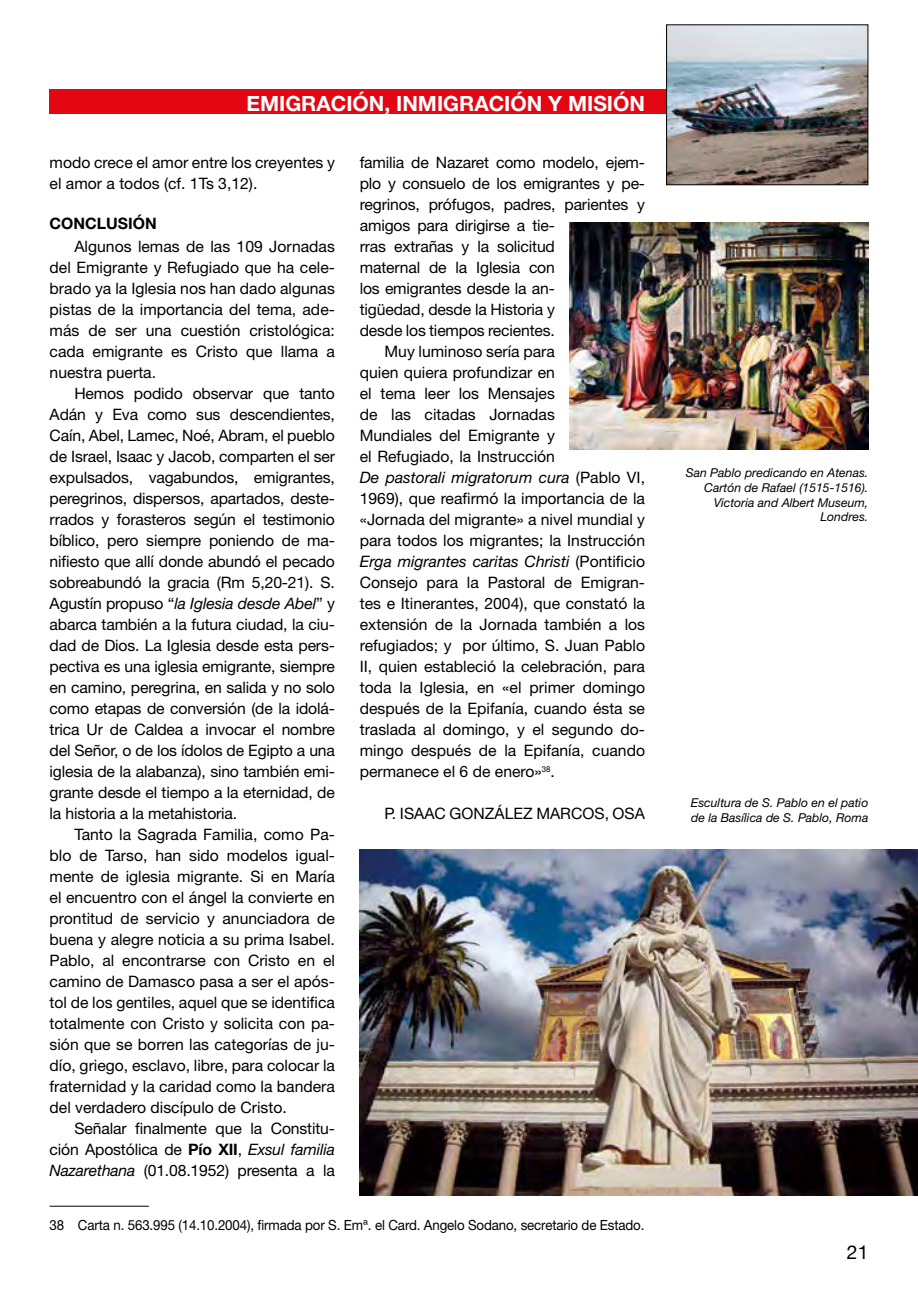
<style>
.page{position:relative;width:918px;height:1290px;background:#fff}
.page>*{position:absolute;margin:0;border:0;box-sizing:border-box;transform-origin:0 0}
.t1{font:700 21px "Helvetica Neue";color:#fff}
.t2{font:19.25px "Helvetica Neue";color:#000}
.t3{font:15.75px/21px "Helvetica Neue";color:#000;text-align:justify}
.t4{font:italic 15.75px "Helvetica Neue";color:#000}
.t5{font:700 15.75px "Helvetica Neue";color:#000}
.t6{font:14px "Helvetica Neue";letter-spacing:-.01em;color:#000;scale:.95 1}
.t7{font:italic 12.25px/14.7px "Helvetica Neue";color:#000;text-align:right}
.s1{font-style:italic}
.s2{font-weight:700}
.s3{font-style:normal}
</style>
<div class="page">
<hr style="left:50px;top:1206px;width:99px;height:1px;background:#000">
<img style="left:570px;top:223px;width:298px;height:226px">
<img style="left:360px;top:849px;width:558px;height:346px">
<div style="left:50px;top:89px;width:805px;height:25px;background:#e30613"></div>
<img style="left:668px;top:26px;width:198px;height:157px">
<div style="left:666px;top:24px;width:202px;height:161px;border:1px solid #000"></div>
<h1 class="t1" style="left:246px;top:90px;width:400px">EMIGRACIÓN, INMIGRACIÓN Y MISIÓN</h1>
<p class="t3" style="left:50px;top:152px;width:287px">modo crece el amor entre los creyentes y el amor a todos (cf. 1Ts 3,12).</p>
<p class="t5" style="left:50px;top:214px;width:109px">CONCLUSIÓN</p>
<p class="t3" style="left:50px;top:236px;width:287px;text-indent:25px">Algunos lemas de las 109 Jornadas del Emigrante y Refugiado que ha cele&shy;brado ya la Iglesia nos han dado algunas pistas de la importancia del tema, ade&shy;más de ser una cuestión cristológica: cada emigrante es Cristo que llama a nuestra puerta.</p>
<p class="t3" style="left:50px;top:383px;width:287px;text-indent:25px">Hemos podido observar que tanto Adán y Eva como sus descendientes, Caín, Abel, Lamec, Noé, Abram, el pueblo de Israel, Isaac y Jacob, comparten el ser expulsados, vagabundos, emigrantes, peregrinos, dispersos, apartados, deste&shy;rrados y forasteros según el testimonio bíblico, pero siempre poniendo de ma&shy;nifiesto que allí donde abundó el pecado sobreabundó la gracia (Rm 5,20-21). S.<br>Agustín propuso “<span class="s1">la Iglesia desde Abel</span>” y abarca también a la futura ciudad, la ciu&shy;dad de Dios. La Iglesia desde esta pers&shy;pectiva es una iglesia emigrante, siempre en camino, peregrina, en salida y no solo como etapas de conversión (de la idolá&shy;trica Ur de Caldea a invocar el nombre del Señor, o de los ídolos de Egipto a una iglesia de la alabanza), sino también emi&shy;grante desde el tiempo a la eternidad, de la historia a la metahistoria.</p>
<p class="t3" style="left:50px;top:824px;width:287px;text-indent:25px">Tanto la Sagrada Familia, como Pa&shy;blo de Tarso, han sido modelos igual&shy;mente de iglesia migrante. Si en María el encuentro con el ángel la convierte en prontitud de servicio y anunciadora de buena y alegre noticia a su prima Isabel.<br>Pablo, al encontrarse con Cristo en el camino de Damasco pasa a ser el após&shy;tol de los gentiles, aquel que se identifica totalmente con Cristo y solicita con pa&shy;sión que se borren las categorías de ju&shy;dío, griego, esclavo, libre, para colocar la fraternidad y la caridad como la bandera del verdadero discípulo de Cristo.</p>
<p class="t3" style="left:50px;top:1117px;width:287px;text-indent:25px">Señalar finalmente que la Constitu&shy;ción Apostólica de <span class="s2">Pío XII</span>, <span class="s1">Exsul familia Nazarethana</span> (01.08.1952) presenta a la</p>
<p class="t3" style="left:360px;top:152px;width:287px">familia de Nazaret como modelo, ejem-</p>
<p class="t3" style="left:360px;top:173px;width:287px">plo y consuelo de los emigrantes y pe-</p>
<p class="t3" style="left:360px;top:194px;width:287px">regrinos, prófugos, padres, parientes y</p>
<p class="t3" style="left:360px;top:215px;width:197px">amigos para dirigirse a tie-</p>
<p class="t3" style="left:360px;top:236px;width:197px">rras extrañas y la solicitud</p>
<p class="t3" style="left:360px;top:257px;width:197px">maternal de la Iglesia con</p>
<p class="t3" style="left:360px;top:278px;width:197px">los emigrantes desde la an-</p>
<p class="t3" style="left:360px;top:299px;width:197px">tigüedad, desde la Historia y</p>
<p class="t3" style="left:360px;top:320px;width:197px">desde los tiempos recientes.</p>
<p class="t3" style="left:384px;top:341px;width:172px">Muy luminoso sería para</p>
<p class="t3" style="left:360px;top:362px;width:197px">quien quiera profundizar en</p>
<p class="t3" style="left:360px;top:383px;width:197px">el tema leer los Mensajes</p>
<p class="t3" style="left:360px;top:404px;width:197px">de las citadas Jornadas</p>
<p class="t3" style="left:360px;top:425px;width:197px">Mundiales del Emigrante y</p>
<p class="t3" style="left:360px;top:446px;width:197px">el Refugiado, la Instrucción</p>
<p class="t4" style="left:360px;top:468px;width:287px">De pastorali migratorum cura <span class="s3">(Pablo VI,</span></p>
<p class="t3" style="left:360px;top:488px;width:287px">1969), que reafirmó la importancia de la</p>
<p class="t3" style="left:360px;top:509px;width:287px">«Jornada del migrante» a nivel mundial y</p>
<p class="t3" style="left:360px;top:530px;width:287px">para todos los migrantes; la Instrucción</p>
<p class="t4" style="left:360px;top:552px;width:287px">Erga migrantes caritas Christi <span class="s3">(Pontificio</span></p>
<p class="t3" style="left:360px;top:572px;width:287px">Consejo para la Pastoral de Emigran-</p>
<p class="t3" style="left:360px;top:593px;width:287px">tes e Itinerantes, 2004), que constató la</p>
<p class="t3" style="left:360px;top:614px;width:287px">extensión de la Jornada también a los</p>
<p class="t3" style="left:360px;top:635px;width:287px">refugiados; y por último, S. Juan Pablo</p>
<p class="t3" style="left:360px;top:656px;width:287px">II, quien estableció la celebración, para</p>
<p class="t3" style="left:360px;top:677px;width:287px">toda la Iglesia, en «el primer domingo</p>
<p class="t3" style="left:360px;top:698px;width:287px">después de la Epifanía, cuando ésta se</p>
<p class="t3" style="left:360px;top:719px;width:287px">traslada al domingo, y el segundo do-</p>
<p class="t3" style="left:360px;top:740px;width:287px">mingo después de la Epifanía, cuando</p>
<p class="t3" style="left:360px;top:761px;width:197px">permanece el 6 de enero»<sup>38</sup>.</p>
<p class="t3" style="left:384px;top:803px;width:262px">P. ISAAC GONZÁLEZ MARCOS, OSA</p>
<p class="t6" style="left:50px;top:1217px;width:628px">38 Carta n. 563.995 (14.10.2004), firmada por S. Emª. el Card. Angelo Sodano, secretario de Estado.</p>
<p class="t7" style="left:686px;top:465px;width:184px">San Pablo predicando en Atenas.<br>Cartón de Rafael (1515-1516).<br>Victoria and Albert Museum,<br>Londres.</p>
<p class="t7" style="left:691px;top:795px;width:179px;text-align:left">Escultura de S. Pablo en el patio de la Basílica de S. Pablo, Roma</p>
<p class="t2" style="left:847px;top:1238px;width:23px">21</p>
</div>
